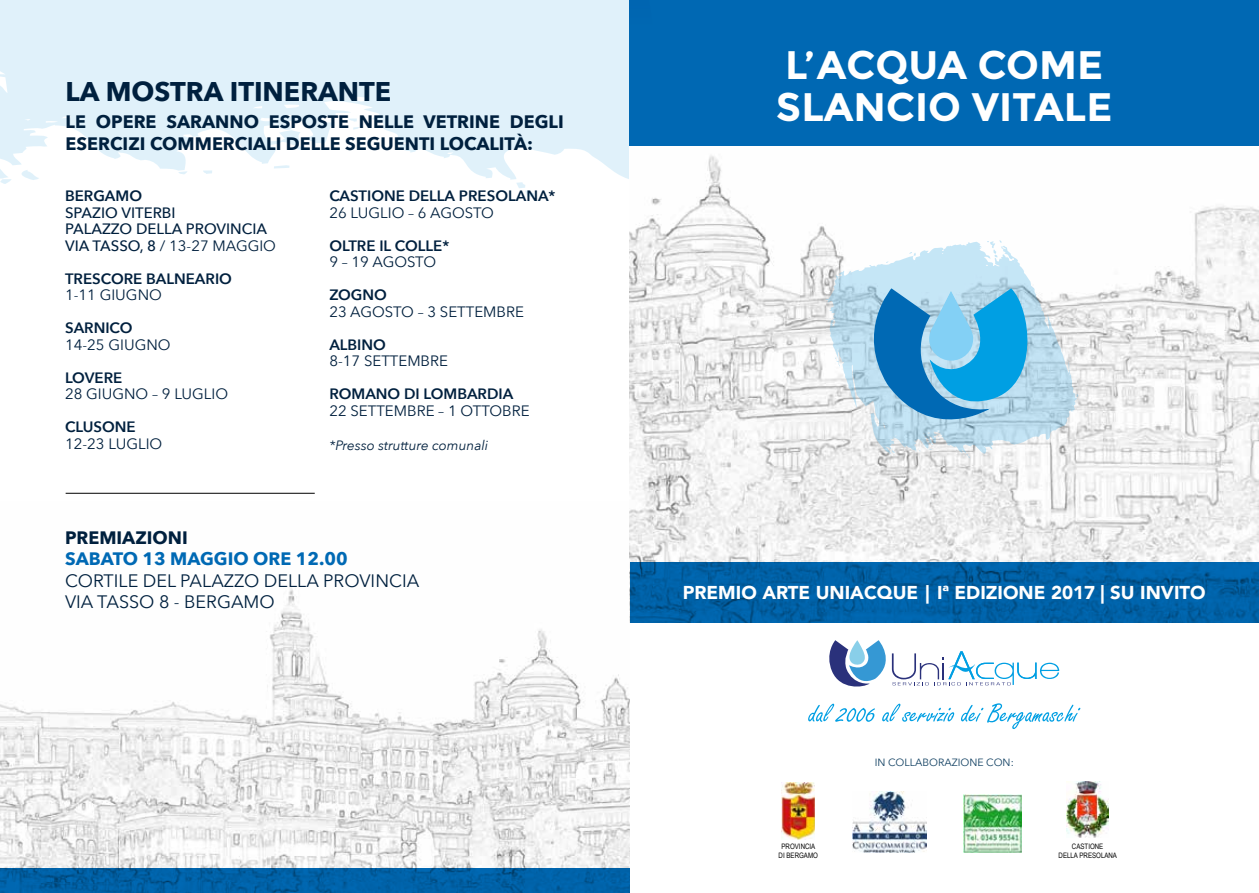
<style>
.page{position:relative;width:1259px;height:893px;background:#fff}
.page>*{position:absolute;margin:0;border:0;box-sizing:border-box;transform-origin:0 0}
.t1{font:700 39.75px/42.5px "Montserrat";color:#fff}
.t2{font:700 27px "Avenir Next";color:#00203e}
.t3{font:900 18.6px "Avenir";color:#fff}
.t4{font:700 18px/21.6px "Avenir Next";color:#00203e}
.t5{font:18px/21.3px "Avenir Next";color:#00203e}
.t6{font:700 18px "Avenir Next";color:#0069b4}
.t7{font:15px "Avenir Next";color:#00203e}
.t8{font:600 15px "Avenir Next";color:#00203e}
.t9{font:500 15px/16.5px "Avenir Next";color:#00203e}
.t10{font:italic 13.5px "Avenir Next";color:#00203e}
.t11{font:10.5px "Avenir Next";color:#114062}
.t12{font:7.5px/9px "Arial Narrow";color:#000;text-align:center}
.s1{font-weight:400}
</style>
<div class="page">
<svg style="left:0;top:0;width:629px;height:197px;fill:#e0f1fa"></svg>
<img style="left:0;top:587px;width:630px;height:281px">
<img style="left:629px;top:155px;width:630px;height:467px">
<div style="left:629px;top:0;width:630px;height:146px;background:#0069b4"></div>
<svg style="left:630px;top:562px;width:629px;height:60px;background:#005fa4"></svg>
<svg style="left:0;top:868px;width:630px;height:25px;background:#005fa4"></svg>
<svg style="left:825px;top:240px;width:253px;height:218px"></svg>
<svg style="left:855px;top:288px;width:185px;height:157px;background:#6fb7de"></svg>
<img style="left:852px;top:792px;width:74px;height:60px">
<img style="left:782px;top:783px;width:33px;height:56px">
<svg style="left:829px;top:640px;width:230px;height:47px"></svg>
<svg style="left:808px;top:704px;width:67px;height:18px"></svg>
<svg style="left:882px;top:704px;width:72px;height:18px"></svg>
<svg style="left:961px;top:703px;width:119px;height:26px"></svg>
<hr style="left:66px;top:493px;width:249px;height:1px;background:#000">
<img style="left:1066px;top:782px;width:42px;height:55px">
<img style="left:963px;top:795px;width:58px;height:57px">
<h2 class="t2" style="left:66px;top:69px;width:327px">LA MOSTRA ITINERANTE</h2>
<p class="t4" style="left:66px;top:111px;width:500px">LE OPERE SARANNO ESPOSTE NELLE VETRINE DEGLI<br>ESERCIZI COMMERCIALI DELLE SEGUENTI LOCALITÀ:</p>
<p class="t8" style="left:65px;top:183px;width:79px">BERGAMO</p>
<p class="t9" style="left:65px;top:204px;width:212px">SPAZIO VITERBI<br>PALAZZO DELLA PROVINCIA<br>VIA TASSO, 8 <span class="s1">/ 13-27 MAGGIO</span></p>
<p class="t8" style="left:65px;top:266px;width:168px">TRESCORE BALNEARIO</p>
<p class="t7" style="left:65px;top:282px;width:98px">1-11 GIUGNO</p>
<p class="t8" style="left:65px;top:315px;width:69px">SARNICO</p>
<p class="t7" style="left:65px;top:332px;width:107px">14-25 GIUGNO</p>
<p class="t8" style="left:65px;top:365px;width:59px">LOVERE</p>
<p class="t7" style="left:65px;top:381px;width:165px">28 GIUGNO – 9 LUGLIO</p>
<p class="t8" style="left:65px;top:414px;width:72px">CLUSONE</p>
<p class="t7" style="left:65px;top:431px;width:99px">12-23 LUGLIO</p>
<p class="t8" style="left:329px;top:183px;width:228px">CASTIONE DELLA PRESOLANA*</p>
<p class="t7" style="left:329px;top:200px;width:166px">26 LUGLIO – 6 AGOSTO</p>
<p class="t8" style="left:329px;top:233px;width:122px">OLTRE IL COLLE*</p>
<p class="t7" style="left:329px;top:249px;width:108px">9 – 19 AGOSTO</p>
<p class="t8" style="left:329px;top:282px;width:59px">ZOGNO</p>
<p class="t7" style="left:329px;top:299px;width:196px">23 AGOSTO – 3 SETTEMBRE</p>
<p class="t8" style="left:329px;top:332px;width:58px">ALBINO</p>
<p class="t7" style="left:329px;top:348px;width:120px">8-17 SETTEMBRE</p>
<p class="t8" style="left:329px;top:381px;width:185px">ROMANO DI LOMBARDIA</p>
<p class="t7" style="left:329px;top:398px;width:202px">22 SETTEMBRE – 1 OTTOBRE</p>
<p class="t10" style="left:329px;top:434px;width:160px">*Presso strutture comunali</p>
<p class="t4" style="left:65px;top:526px;width:124px">PREMIAZIONI</p>
<p class="t6" style="left:65px;top:543px;width:284px">SABATO 13 MAGGIO ORE 12.00</p>
<p class="t5" style="left:65px;top:569px;width:356px">CORTILE DEL PALAZZO DELLA PROVINCIA<br>VIA TASSO 8 - BERGAMO</p>
<h1 class="t1" style="left:776px;top:44px;width:338px">L’ACQUA COME<br>SLANCIO VITALE</h1>
<p class="t3" style="left:683px;top:577px;width:524px">PREMIO ARTE UNIACQUE | Iª EDIZIONE 2017 | SU INVITO</p>
<p class="t12" style="left:778px;top:841px;width:41px">PROVINCIA<br>DI BERGAMO</p>
<p class="t11" style="left:874px;top:753px;width:141px">IN COLLABORAZIONE CON:</p>
<p class="t12" style="left:1058px;top:841px;width:60px">CASTIONE<br>DELLA PRESOLANA</p>
</div>
